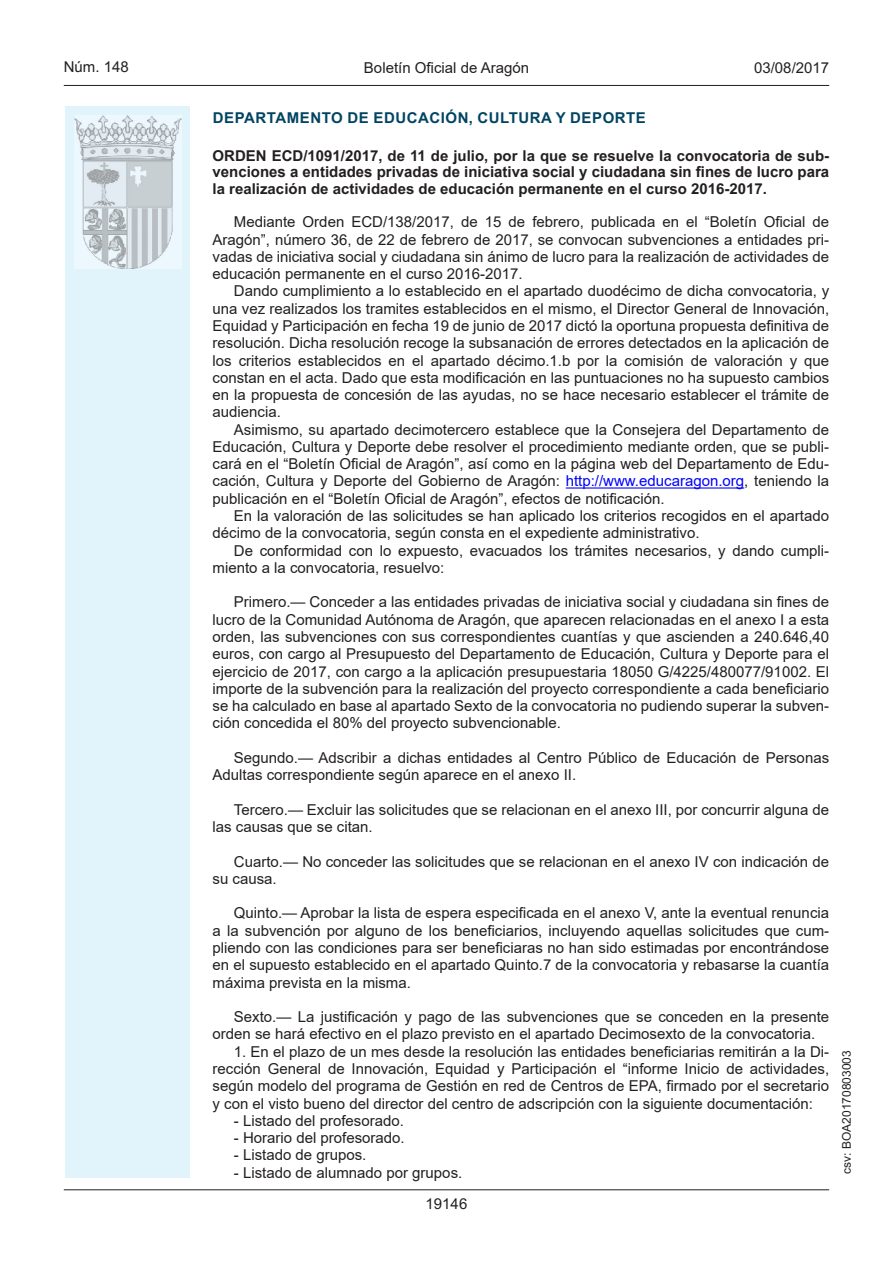
<style>
.page{position:relative;width:893px;height:1263px;background:#fff}
.page>*{position:absolute;margin:0;border:0;box-sizing:border-box;transform-origin:0 0}
.inicio_de_parrafo{font:15px/17.2px "Arial MT2";color:#231f20;text-align:justify}
.Titulo_text{font:700 15px/16.5px "Arial";color:#231f20;text-align:justify}
.emisor_text{font:700 15px "Arial";letter-spacing:.035em;color:#004462}
.estilo_head-c{font:15px "Arial MT2";color:#231f20}
.estilo_head-d{font:15px "Arial";color:#231f20}
.estilo_head-i{font:15px "Arial";color:#231f20}
.numero_pagina{font:15px "Arial";color:#231f20}
.estilo_head-i-2{font:12px "Arial";color:#231f20}
.s1{font-family:"Arial Bold MT2";font-weight:400}
.s2{color:#00f}
</style>
<div class="page">
<div style="left:65px;top:106px;width:125px;height:1072px;background:#e1f4fc"></div>
<img style="left:75px;top:115px;width:106px;height:153px">
<hr style="left:64px;top:85px;width:765px;height:1px;background:#231f20">
<hr style="left:64px;top:1189px;width:765px;height:1px;background:#231f20">
<hr style="left:566px;top:487px;width:178px;height:2px;background:#00f">
<p class="estilo_head-i" style="left:64px;top:57px;width:67px">Núm. 148</p>
<p class="estilo_head-c" style="left:364px;top:57px;width:167px">Boletín Oficial de Aragón</p>
<p class="estilo_head-d" style="left:754px;top:57px;width:77px">03/08/2017</p>
<p class="emisor_text" style="left:213px;top:107px;width:435px">DEPARTAMENTO DE EDUCACIÓN, CULTURA Y DEPORTE</p>
<p class="Titulo_text" style="left:213px;top:147px;width:618px">ORDEN ECD/1091/2017, de 11 de julio, por la que se resuelve la convocatoria de sub&shy;<span class="s1">venciones a entidades privadas de iniciativa social y ciudadana sin fines de lucro para </span>la realización de actividades de educación permanente en el curso 2016-2017.</p>
<p class="inicio_de_parrafo" style="left:213px;top:213px;width:618px;text-indent:21px">Mediante Orden ECD/138/2017, de 15 de febrero, publicada en el “Boletín Oficial de Aragón”, número 36, de 22 de febrero de 2017, se convocan subvenciones a entidades pri&shy;vadas de iniciativa social y ciudadana sin ánimo de lucro para la realización de actividades de educación permanente en el curso 2016-2017.</p>
<p class="inicio_de_parrafo" style="left:213px;top:282px;width:618px;text-indent:21px">Dando cumplimiento a lo establecido en el apartado duodécimo de dicha convocatoria, y una vez realizados los tramites establecidos en el mismo, el Director General de Innovación, Equidad y Participación en fecha 19 de junio de 2017 dictó la oportuna propuesta definitiva de resolución. Dicha resolución recoge la subsanación de errores detectados en la aplicación de los criterios establecidos en el apartado décimo.1.b por la comisión de valoración y que constan en el acta. Dado que esta modificación en las puntuaciones no ha supuesto cambios en la propuesta de concesión de las ayudas, no se hace necesario establecer el trámite de audiencia.</p>
<p class="inicio_de_parrafo" style="left:213px;top:421px;width:618px;text-indent:21px">Asimismo, su apartado decimotercero establece que la Consejera del Departamento de Educación, Cultura y Deporte debe resolver el procedimiento mediante orden, que se publi&shy;cará en el “Boletín Oficial de Aragón”, así como en la página web del Departamento de Edu&shy;cación, Cultura y Deporte del Gobierno de Aragón: <span class="s2">http://www.educaragon.org</span>, teniendo la publicación en el “Boletín Oficial de Aragón”, efectos de notificación.</p>
<p class="inicio_de_parrafo" style="left:213px;top:507px;width:618px;text-indent:21px">En la valoración de las solicitudes se han aplicado los criterios recogidos en el apartado décimo de la convocatoria, según consta en el expediente administrativo.</p>
<p class="inicio_de_parrafo" style="left:213px;top:542px;width:618px;text-indent:21px">De conformidad con lo expuesto, evacuados los trámites necesarios, y dando cumpli&shy;miento a la convocatoria, resuelvo:</p>
<p class="inicio_de_parrafo" style="left:213px;top:593px;width:618px;text-indent:21px">Primero.— Conceder a las entidades privadas de iniciativa social y ciudadana sin fines de lucro de la Comunidad Autónoma de Aragón, que aparecen relacionadas en el anexo I a esta orden, las subvenciones con sus correspondientes cuantías y que ascienden a 240.646,40 euros, con cargo al Presupuesto del Departamento de Educación, Cultura y Deporte para el ejercicio de 2017, con cargo a la aplicación presupuestaria 18050 G/4225/480077/91002. El importe de la subvención para la realización del proyecto correspondiente a cada beneficiario se ha calculado en base al apartado Sexto de la convocatoria no pudiendo superar la subven&shy;ción concedida el 80% del proyecto subvencionable.</p>
<p class="inicio_de_parrafo" style="left:213px;top:749px;width:618px;text-indent:21px">Segundo.— Adscribir a dichas entidades al Centro Público de Educación de Personas<br>Adultas correspondiente según aparece en el anexo II.</p>
<p class="inicio_de_parrafo" style="left:213px;top:801px;width:618px;text-indent:21px">Tercero.— Excluir las solicitudes que se relacionan en el anexo III, por concurrir alguna de las causas que se citan.</p>
<p class="inicio_de_parrafo" style="left:213px;top:853px;width:618px;text-indent:21px">Cuarto.— No conceder las solicitudes que se relacionan en el anexo IV con indicación de su causa.</p>
<p class="inicio_de_parrafo" style="left:213px;top:904px;width:618px;text-indent:21px">Quinto.— Aprobar la lista de espera especificada en el anexo V, ante la eventual renuncia a la subvención por alguno de los beneficiarios, incluyendo aquellas solicitudes que cum&shy;pliendo con las condiciones para ser beneficiaras no han sido estimadas por encontrándose en el supuesto establecido en el apartado Quinto.7 de la convocatoria y rebasarse la cuantía máxima prevista en la misma.</p>
<p class="inicio_de_parrafo" style="left:213px;top:1008px;width:618px;text-indent:21px">Sexto.— La justificación y pago de las subvenciones que se conceden en la presente orden se hará efectivo en el plazo previsto en el apartado Decimosexto de la convocatoria.</p>
<p class="inicio_de_parrafo" style="left:213px;top:1043px;width:618px;text-indent:21px">1. En el plazo de un mes desde la resolución las entidades beneficiarias remitirán a la Di&shy;rección General de Innovación, Equidad y Participación el “informe Inicio de actividades, según modelo del programa de Gestión en red de Centros de EPA, firmado por el secretario y con el visto bueno del director del centro de adscripción con la siguiente documentación:</p>
<p class="inicio_de_parrafo" style="left:234px;top:1112px;width:172px">- Listado del profesorado.</p>
<p class="inicio_de_parrafo" style="left:234px;top:1129px;width:172px">- Horario del profesorado.</p>
<p class="inicio_de_parrafo" style="left:234px;top:1146px;width:134px">- Listado de grupos.</p>
<p class="inicio_de_parrafo" style="left:234px;top:1164px;width:230px">- Listado de alumnado por grupos.</p>
<p class="numero_pagina" style="left:426px;top:1193px;width:43px">19146</p>
<p class="estilo_head-i-2" style="left:838px;top:1174px;width:125px;rotate:-90deg">csv: BOA20170803003</p>
</div>
